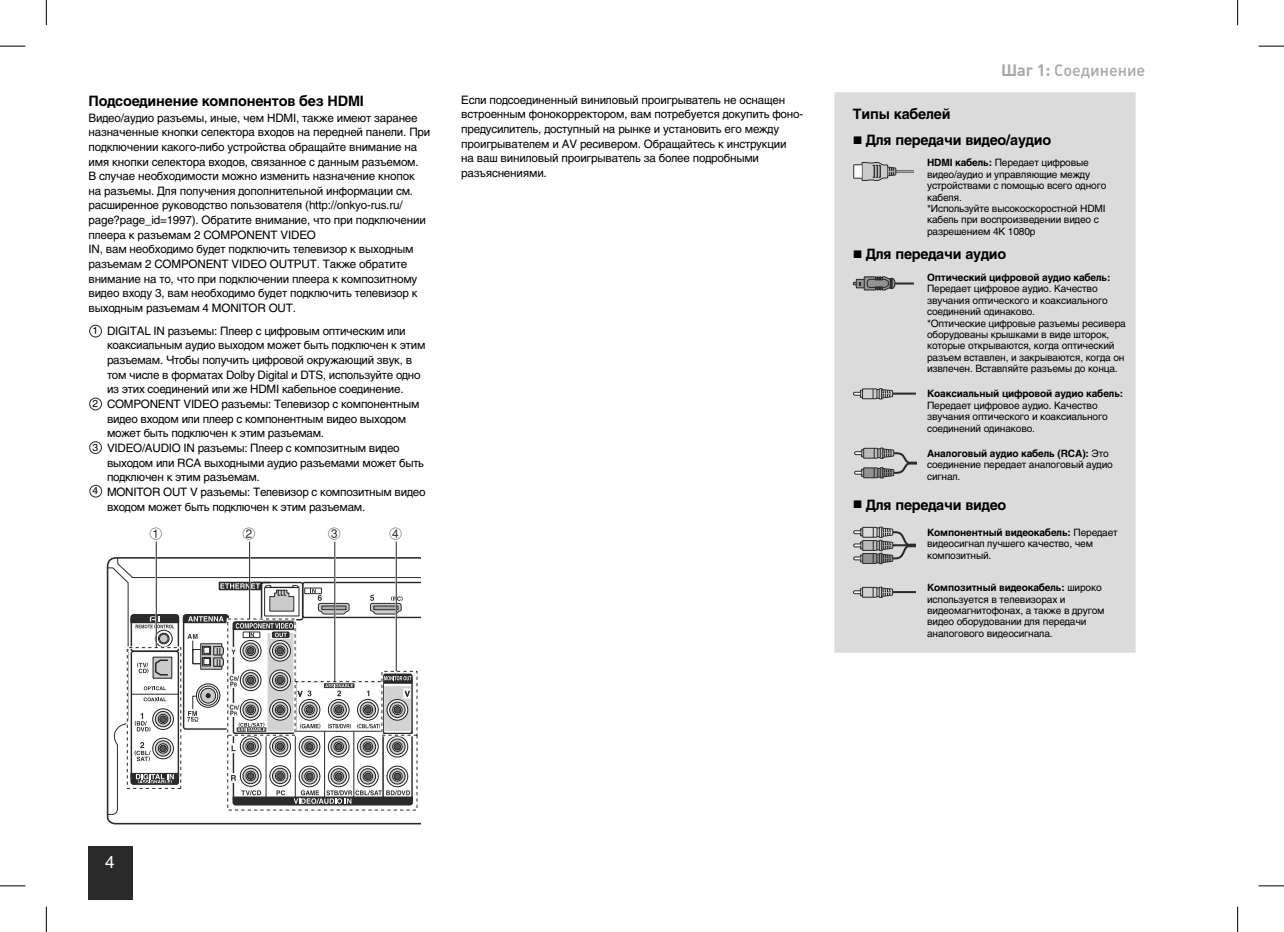
<style>
.page{position:relative;width:1284px;height:932px;background:#fff}
.page>*{position:absolute;margin:0;border:0;box-sizing:border-box;transform-origin:0 0}
._00_Master_Page_Numb{font:17px "Helvetica LT Com";color:#fcfcfc}
._02_Body_Normal_Bull{font:700 16.2px "Helvetica C";letter-spacing:-.01em;color:#000}
.t1{font:500 16.2px "Plumb";color:#a8a8a8}
.t2{font:13.4px "Ring World 2";color:#2a2a2a}
._02_Body_Normal_Bull-2{font:13px/14.6px "Helvetica C";letter-spacing:-.015em;color:#000}
._02_Body_Normal_Bull-3{font:11.4px/11.4px "Helvetica C";letter-spacing:-.015em;color:#000}
.s1{font-weight:700}
</style>
<div class="page">
<div style="left:88px;top:846px;width:44px;height:53px;background:#2a2a2a"></div>
<div style="left:834px;top:92px;width:301px;height:560px;background:#dbdbdb"></div>
<svg style="left:852px;top:162px;width:61px;height:19px"></svg>
<hr style="left:886px;top:282px;width:27px;height:2px;background:#2a2a2a">
<svg style="left:852px;top:276px;width:43px;height:14px"></svg>
<hr style="left:892px;top:392px;width:23px;height:2px;background:#2a2a2a">
<svg style="left:852px;top:388px;width:41px;height:11px"></svg>
<svg style="left:853px;top:447px;width:63px;height:31px;background:#acacac"></svg>
<svg style="left:852px;top:526px;width:63px;height:38px;background:#a5a5a5"></svg>
<hr style="left:892px;top:591px;width:23px;height:2px;background:#2a2a2a">
<svg style="left:852px;top:586px;width:41px;height:12px"></svg>
<svg style="left:106px;top:556px;width:314px;height:269px"></svg>
<hr style="left:155px;top:550px;width:2px;height:97px;background:#fcfcfc">
<hr style="left:156px;top:541px;width:1px;height:106px;background:#2a2a2a">
<hr style="left:249px;top:541px;width:1px;height:78px;background:#2a2a2a">
<svg style="left:130px;top:581px;width:290px;height:231px"></svg>
<hr style="left:334px;top:541px;width:1px;height:141px;background:#2a2a2a">
<hr style="left:395px;top:550px;width:2px;height:121px;background:#fcfcfc">
<hr style="left:396px;top:541px;width:1px;height:130px;background:#2a2a2a">
<svg style="left:126px;top:618px;width:292px;height:192px"></svg>
<div style="left:89px;top:325px;width:13px;height:12px;border:1px solid #2a2a2a;border-radius:50%"></div>
<div style="left:89px;top:397px;width:13px;height:13px;border:1px solid #2a2a2a;border-radius:50%"></div>
<div style="left:89px;top:441px;width:13px;height:13px;border:1px solid #2a2a2a;border-radius:50%"></div>
<div style="left:89px;top:485px;width:13px;height:12px;border:1px solid #2a2a2a;border-radius:50%"></div>
<svg style="left:0;top:46px;width:25px;height:1px"></svg>
<svg style="left:46px;top:0;width:1px;height:25px"></svg>
<svg style="left:1258px;top:46px;width:25px;height:1px"></svg>
<svg style="left:1237px;top:0;width:1px;height:25px"></svg>
<svg style="left:0;top:885px;width:25px;height:1px"></svg>
<svg style="left:46px;top:906px;width:1px;height:25px"></svg>
<svg style="left:1258px;top:885px;width:25px;height:1px"></svg>
<svg style="left:1237px;top:906px;width:1px;height:25px"></svg>
<p class="_02_Body_Normal_Bull" style="left:88px;top:93px;width:277px">Подсоединение компонентов без HDMI</p>
<p class="_02_Body_Normal_Bull-2" style="left:88px;top:110px;width:343px">Видео/аудио разъемы, иные, чем HDMI, также имеют заранее назначенные кнопки селектора входов на передней панели. При подключении какого-либо устройства обращайте внимание на имя кнопки селектора входов, связанное с данным разъемом.<br>В случае необходимости можно изменить назначение кнопок на разъемы. Для получения дополнительной информации см. расширенное руководство пользователя (http://onkyo-rus.ru/ page?page_id=1997). Обратите внимание, что при подключении плеера к разъемам 2 COMPONENT VIDEO</p>
<p class="_02_Body_Normal_Bull-2" style="left:88px;top:242px;width:331px">IN, вам необходимо будет подключить телевизор к выходным разъемам 2 COMPONENT VIDEO OUTPUT. Также обратите внимание на то, что при подключении плеера к композитному видео входу 3, вам необходимо будет подключить телевизор к выходным разъемам 4 MONITOR OUT.</p>
<p class="_02_Body_Normal_Bull-2" style="left:107px;top:323px;width:320px">DIGITAL IN разъемы: Плеер с цифровым оптическим или коаксиальным аудио выходом может быть подключен к этим разъемам. Чтобы получить цифровой окружающий звук, в том числе в форматах Dolby Digital и DTS, используйте одно из этих соединений или же HDMI кабельное соединение.</p>
<p class="_02_Body_Normal_Bull-2" style="left:107px;top:396px;width:314px">COMPONENT VIDEO разъемы: Телевизор с компонентным видео входом или плеер с компонентным видео выходом может быть подключен к этим разъемам.</p>
<p class="_02_Body_Normal_Bull-2" style="left:107px;top:440px;width:318px">VIDEO/AUDIO IN разъемы: Плеер с композитным видео выходом или RCA выходными аудио разъемами может быть подключен к этим разъемам.</p>
<p class="_02_Body_Normal_Bull-2" style="left:107px;top:484px;width:320px">MONITOR OUT V разъемы: Телевизор с композитным видео входом может быть подключен к этим разъемам.</p>
<p class="_02_Body_Normal_Bull-3" style="left:92px;top:325px;width:7px">1</p>
<p class="_02_Body_Normal_Bull-3" style="left:93px;top:398px;width:7px">2</p>
<p class="_02_Body_Normal_Bull-3" style="left:92px;top:441px;width:7px">3</p>
<p class="_02_Body_Normal_Bull-3" style="left:93px;top:485px;width:7px">4</p>
<p class="t2" style="left:149px;top:527px;width:15px">1</p>
<p class="t2" style="left:242px;top:527px;width:15px">2</p>
<p class="t2" style="left:328px;top:527px;width:15px">3</p>
<p class="t2" style="left:389px;top:527px;width:15px">4</p>
<p class="_02_Body_Normal_Bull-2" style="left:461px;top:92px;width:343px">Если подсоединенный виниловый проигрыватель не оснащен встроенным фонокорректором, вам потребуется докупить фоно&shy;предусилитель, доступный на рынке и установить его между проигрывателем и AV ресивером. Обращайтесь к инструкции<br>на ваш виниловый проигрыватель за более подробными разъяснениями.</p>
<p class="t1" style="left:1000px;top:61px;width:146px"><span class="s1">Шаг 1:</span> Соединение</p>
<p class="_02_Body_Normal_Bull" style="left:852px;top:106px;width:99px">Типы кабелей</p>
<p class="_02_Body_Normal_Bull" style="left:852px;top:132px;width:200px">■ Для передачи видео/аудио</p>
<p class="_02_Body_Normal_Bull-3" style="left:926px;top:157px;width:181px"><span class="s1">HDMI кабель:</span> Передает цифровые видео/аудио и управляющие между устройствами с помощью всего одного кабеля.</p>
<p class="_02_Body_Normal_Bull-3" style="left:926px;top:203px;width:180px">*Используйте высокоскоростной HDMI кабель при воспроизведении видео с разрешением 4K 1080p</p>
<p class="_02_Body_Normal_Bull" style="left:852px;top:246px;width:155px">■ Для передачи аудио</p>
<p class="_02_Body_Normal_Bull-3" style="left:926px;top:272px;width:185px"><span class="s1">Оптический цифровой аудио кабель:<br></span>Передает цифровое аудио. Качество звучания оптического и коаксиального соединений одинаково.</p>
<p class="_02_Body_Normal_Bull-3" style="left:926px;top:317px;width:200px">*Оптические цифровые разъемы ресивера оборудованы крышками в виде шторок, которые открываются, когда оптический разъем вставлен, и закрываются, когда он извлечен. Вставляйте разъемы до конца.</p>
<p class="_02_Body_Normal_Bull-3" style="left:926px;top:388px;width:198px"><span class="s1">Коаксиальный цифровой аудио кабель:<br></span>Передает цифровое аудио. Качество звучания оптического и коаксиального соединений одинаково.</p>
<p class="_02_Body_Normal_Bull-3" style="left:926px;top:447px;width:187px"><span class="s1">Аналоговый аудио кабель (RCA):</span> Это соединение передает аналоговый аудио сигнал.</p>
<p class="_02_Body_Normal_Bull" style="left:852px;top:496px;width:155px">■ Для передачи видео</p>
<p class="_02_Body_Normal_Bull-3" style="left:926px;top:526px;width:192px"><span class="s1">Компонентный видеокабель:</span> Передает видеосигнал лучшего качество, чем композитный.</p>
<p class="_02_Body_Normal_Bull-3" style="left:926px;top:582px;width:179px"><span class="s1">Композитный видеокабель:</span> широко используется в телевизорах и видеомагнитофонах, а также в другом видео оборудовании для передачи аналогового видеосигнала.</p>
<p class="_00_Master_Page_Numb" style="left:105px;top:852px;width:11px">4</p>
</div>
